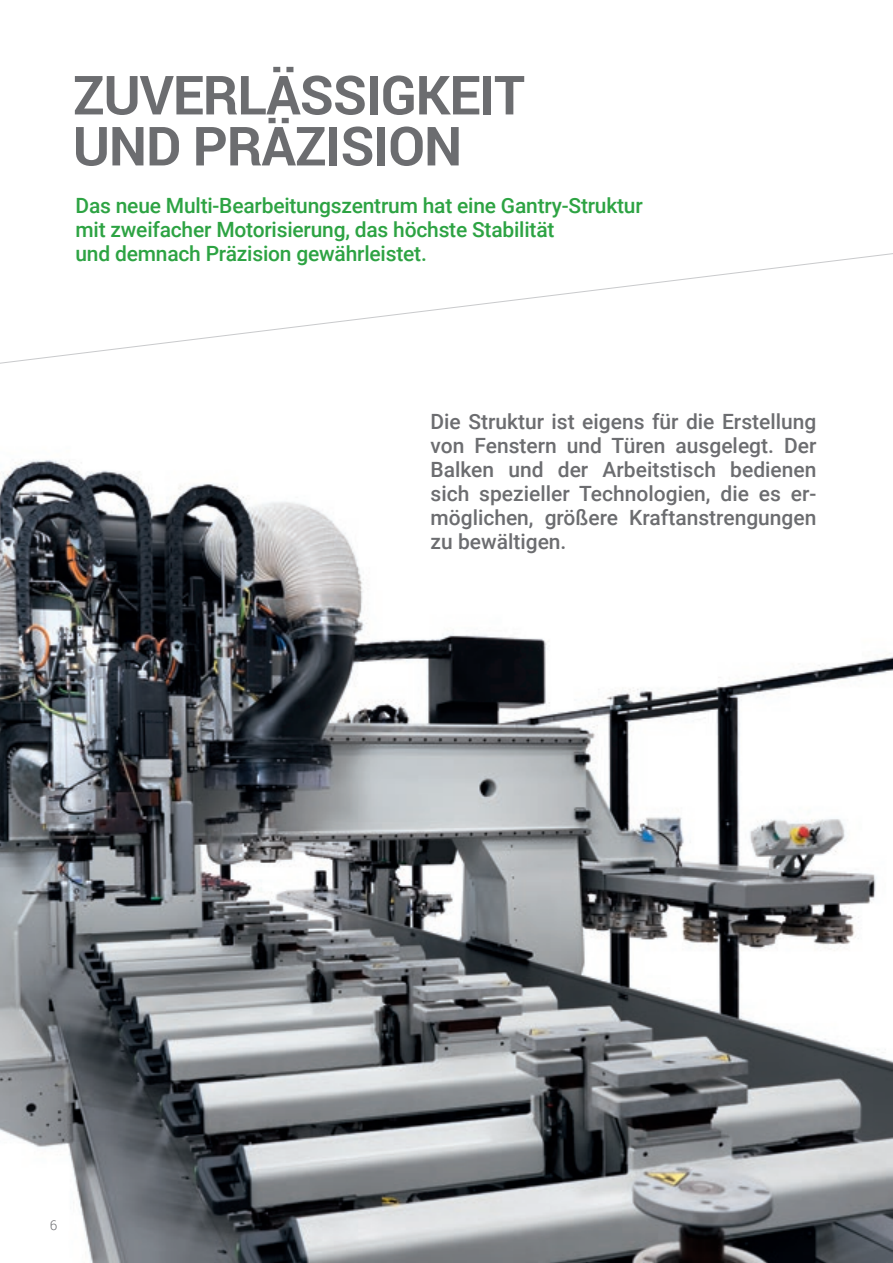
<style>
.page{position:relative;width:893px;height:1263px;background:#fff}
.page>*{position:absolute;margin:0;border:0;box-sizing:border-box;transform-origin:0 0}
._1_TITOLO_GRIGIO{font:700 54px/51px "Roboto";letter-spacing:-.02em;color:#6c6d70}
.t1{font:500 21px/24px "Roboto";color:#6c6d70;text-align:justify}
._2_SOTTOTITOLO_ROSSO{font:500 21px/24px "Roboto";letter-spacing:-.01em;color:#2da343}
.t2{font:300 13.5px "Roboto";color:#6c6d70}
</style>
<div class="page">
<svg style="left:0;top:253px;width:893px;height:111px"></svg>
<img style="left:0;top:460px;width:893px;height:803px">
<p class="_1_TITOLO_GRIGIO" style="left:73px;top:68px;width:454px">ZUVERLÄSSIGKEIT<br>UND PRÄZISION</p>
<p class="_2_SOTTOTITOLO_ROSSO" style="left:76px;top:193px;width:569px">Das neue Multi-Bearbeitungszentrum hat eine Gantry‑Struktur mit zweifacher Motorisierung, das höchste Stabilität<br>und demnach Präzision gewährleistet.</p>
<p class="t1" style="left:431px;top:409px;width:387px">Die Struktur ist eigens für die Erstellung von Fenstern und Türen ausgelegt. Der Balken und der Arbeitstisch bedienen sich spezieller Technologien, die es er&shy;möglichen, größere Kraftanstrengungen zu bewältigen.</p>
<p class="t2" style="left:50px;top:1215px;width:9px">6</p>
</div>
